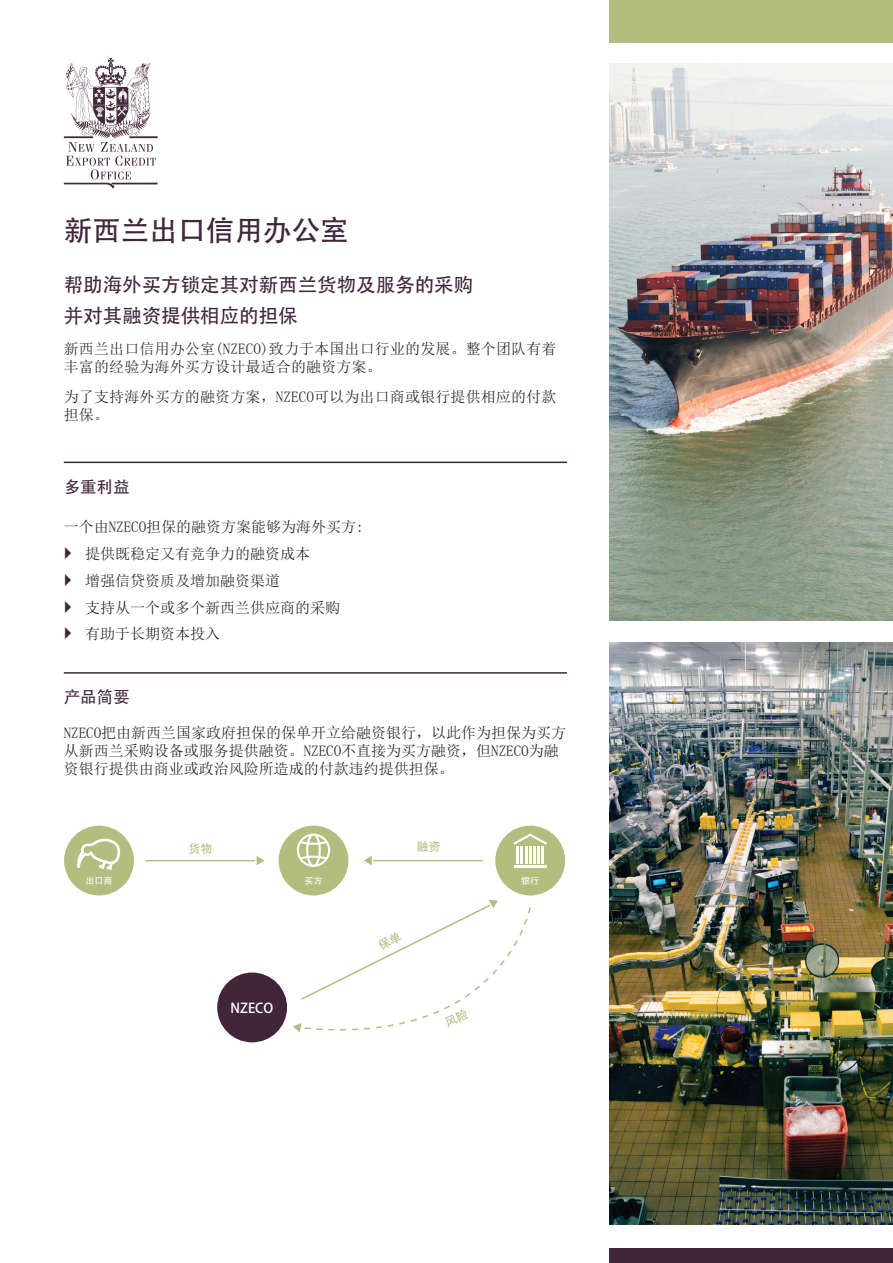
<style>
.page{position:relative;width:893px;height:1263px;background:#fff}
.page>*{position:absolute;margin:0;border:0;box-sizing:border-box;transform-origin:0 0}
.t1{font:28.5px "Adobe Heiti Std";color:#41273b}
.t2{font:19.5px "Adobe Heiti Std";color:#41273b}
.heading_2{font:16.5px "Adobe Heiti Std";color:#43273a}
.t3{font:15px/18px "Sim Sun";color:#231f20}
.t4{font:13.5px "Adobe Heiti Std";color:#fff}
.t5{font:12px "Adobe Heiti Std";color:#b3bd80}
.t6{font:9px "Adobe Heiti Std";color:#fff}
</style>
<div class="page">
<div style="left:609px;top:0;width:284px;height:42px;background:#b3bd80"></div>
<div style="left:609px;top:1248px;width:284px;height:15px;background:#40253b"></div>
<hr style="left:64px;top:462px;width:503px;height:1px;background:#40253b">
<hr style="left:64px;top:672px;width:503px;height:2px;background:#40253b">
<div style="left:63px;top:825px;width:72px;height:71px;background:#b3bd80;border-radius:50%"></div>
<div style="left:63px;top:824px;width:72px;height:73px;border:2px solid #fff;border-radius:50%"></div>
<div style="left:278px;top:825px;width:71px;height:71px;background:#b3bd80;border-radius:50%"></div>
<div style="left:277px;top:824px;width:73px;height:73px;border:2px solid #fff;border-radius:50%"></div>
<div style="left:216px;top:971px;width:72px;height:72px;background:#40253b;border-radius:50%"></div>
<div style="left:216px;top:971px;width:73px;height:73px;border:2px solid #fff;border-radius:50%"></div>
<div style="left:495px;top:825px;width:71px;height:71px;background:#b3bd80;border-radius:50%"></div>
<div style="left:494px;top:824px;width:73px;height:73px;border:2px solid #fff;border-radius:50%"></div>
<hr style="left:146px;top:860px;width:120px;height:1px;background:#b3bd80">
<svg style="left:254px;top:856px;width:13px;height:9px"></svg>
<hr style="left:362px;top:860px;width:121px;height:1px;background:#b3bd80">
<svg style="left:362px;top:856px;width:12px;height:9px"></svg>
<hr style="left:514px;top:865px;width:32px;height:2px;background:#fff">
<svg style="left:513px;top:834px;width:34px;height:30px"></svg>
<svg style="left:77px;top:839px;width:43px;height:31px"></svg>
<svg style="left:297px;top:834px;width:33px;height:33px"></svg>
<img style="left:609px;top:642px;width:284px;height:582px">
<img style="left:609px;top:64px;width:284px;height:557px">
<img style="left:66px;top:58px;width:86px;height:79px">
<svg style="left:64px;top:137px;width:93px;height:51px"></svg>
<svg style="left:293px;top:900px;width:238px;height:132px"></svg>
<p class="t1" style="left:64px;top:213px;width:286px">新西兰出口信用办公室</p>
<p class="t2" style="left:64px;top:273px;width:411px">帮助海外买方锁定其对新西兰货物及服务的采购</p>
<p class="t2" style="left:64px;top:304px;width:235px">并对其融资提供相应的担保</p>
<p class="t3" style="left:64px;top:339px;width:494px">新西兰出口信用办公室(NZECO)致力于本国出口行业的发展。整个团队有着丰富的经验为海外买方设计最适合的融资方案。</p>
<p class="t3" style="left:64px;top:388px;width:494px">为了支持海外买方的融资方案，NZECO可以为出口商或银行提供相应的付款担保。</p>
<p class="heading_2" style="left:64px;top:477px;width:67px">多重利益</p>
<p class="t3" style="left:64px;top:518px;width:301px">一个由NZECO担保的融资方案能够为海外买方:</p>
<p class="t3" style="left:85px;top:545px;width:226px">提供既稳定又有竞争力的融资成本</p>
<p class="t3" style="left:85px;top:571px;width:196px">增强信贷资质及增加融资渠道</p>
<p class="t3" style="left:85px;top:598px;width:256px">支持从一个或多个新西兰供应商的采购</p>
<p class="t3" style="left:85px;top:625px;width:136px">有助于长期资本投入</p>
<p class="heading_2" style="left:64px;top:687px;width:67px">产品简要</p>
<p class="t3" style="left:64px;top:724px;width:504px">NZECO把由新西兰国家政府担保的保单开立给融资银行，以此作为担保为买方从新西兰采购设备或服务提供融资。NZECO不直接为买方融资，但NZECO为融资银行提供由商业或政治风险所造成的付款违约提供担保。</p>
<p class="t5" style="left:189px;top:841px;width:25px">货物</p>
<p class="t5" style="left:416px;top:839px;width:25px">融资</p>
<p class="t6" style="left:86px;top:875px;width:28px">出口商</p>
<p class="t6" style="left:304px;top:875px;width:19px">买方</p>
<p class="t6" style="left:521px;top:875px;width:19px">银行</p>
<p class="t4" style="left:231px;top:1000px;width:44px">NZECO</p>
</div>
